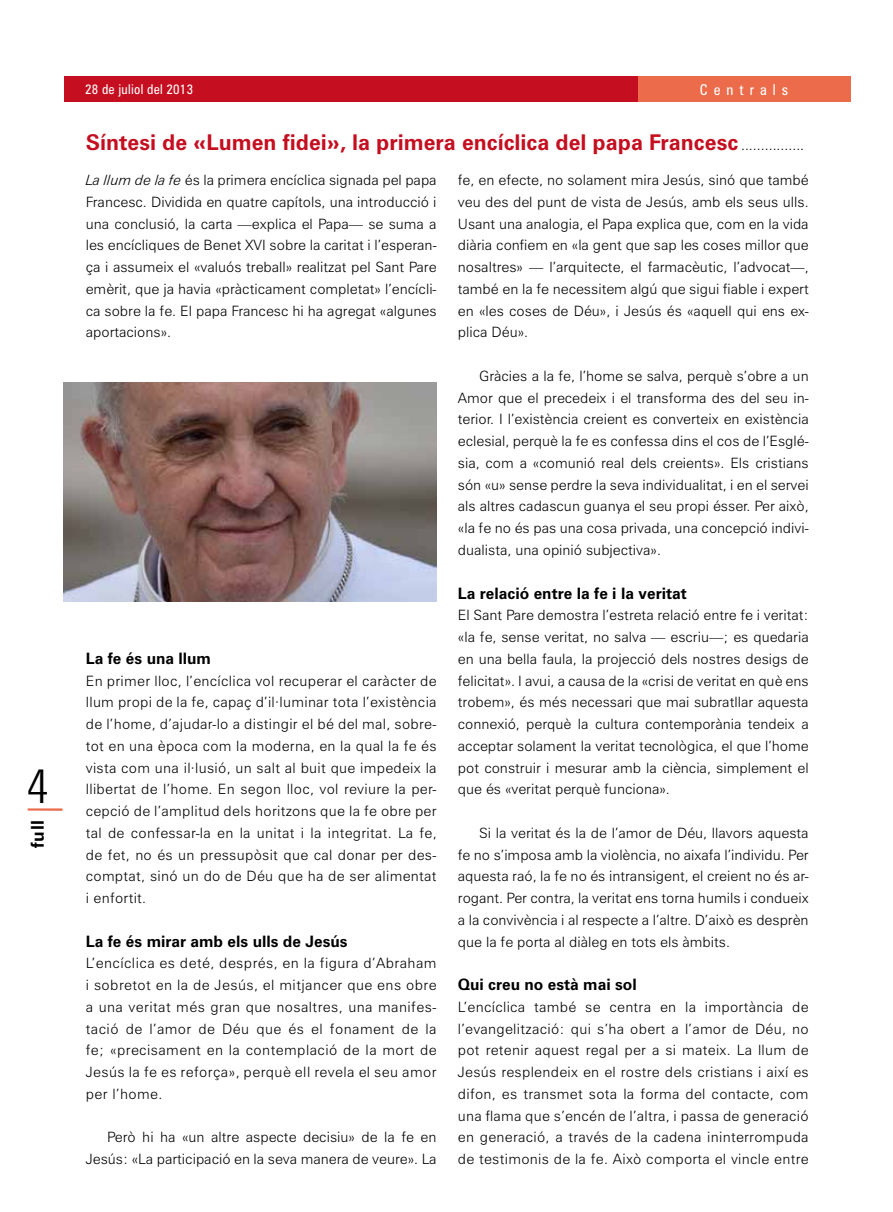
<style>
.page{position:relative;width:893px;height:1212px;background:#fff}
.page>*{position:absolute;margin:0;border:0;box-sizing:border-box;transform-origin:0 0}
.t1{font:300 condensed 48px "Zurich BT";color:#000}
.t2{font:700 21.75px "Zurich BT";color:#c50e1f}
.t3{font:700 17.7px "Zurich BT";color:#000}
.t4{font:700 15.75px "Zurich BT";color:#000}
.t5{font:condensed 15px "Zurich BT";letter-spacing:.4em;color:#fff}
.t6{font:300 14.25px/21.8px "Zurich BT";color:#000;text-align:justify}
.t7{font:condensed 13.5px "Zurich BT";letter-spacing:.02em;color:#fff}
.s1{font-weight:300;font-size:14.25px;color:#000}
.s2{font-style:italic}
</style>
<div class="page">
<div style="left:64px;top:77px;width:786px;height:25px;background:#c50e1f"></div>
<div style="left:638px;top:77px;width:212px;height:25px;background:#eb6b4a"></div>
<hr style="left:28px;top:808px;width:35px;height:3px;background:#eb6b4a">
<img style="left:64px;top:382px;width:373px;height:220px">
<h1 class="t1" style="left:27px;top:756px;width:24px">4</h1>
<p class="t3" style="left:27px;top:848px;width:30px;rotate:-90deg">full</p>
<p class="t7" style="left:85px;top:81px;width:110px">28 de juliol del 2013</p>
<p class="t5" style="left:700px;top:81px;width:90px">Centrals</p>
<h2 class="t2" style="left:86px;top:129px;width:720px">Síntesi de «Lumen fidei», la primera encíclica del papa Francesc <span class="s1">................</span></h2>
<p class="t6" style="left:86px;top:169px;width:352px"><span class="s2">La llum de la fe</span> és la primera encíclica signada pel papa Francesc. Dividida en quatre capítols, una introducció i una conclusió, la carta —explica el Papa— se suma a les encícliques de Benet XVI sobre la caritat i l’esperan&shy;ça i assumeix el «valuós treball» realitzat pel Sant Pare emèrit, que ja havia «pràcticament completat» l’encícli&shy;ca sobre la fe. El papa Francesc hi ha agregat «algunes aportacions».</p>
<p class="t4" style="left:86px;top:648px;width:127px">La fe és una llum</p>
<p class="t6" style="left:86px;top:669px;width:352px">En primer lloc, l’encíclica vol recuperar el caràcter de llum propi de la fe, capaç d’il·luminar tota l’existència de l’home, d’ajudar-lo a distingir el bé del mal, sobre&shy;tot en una època com la moderna, en la qual la fe és vista com una il·lusió, un salt al buit que impedeix la llibertat de l’home. En segon lloc, vol reviure la per&shy;cepció de l’amplitud dels horitzons que la fe obre per tal de confessar-la en la unitat i la integritat. La fe, de fet, no és un pressupòsit que cal donar per des&shy;comptat, sinó un do de Déu que ha de ser alimentat i enfortit.</p>
<p class="t4" style="left:86px;top:931px;width:263px">La fe és mirar amb els ulls de Jesús</p>
<p class="t6" style="left:86px;top:952px;width:352px">L’encíclica es deté, després, en la figura d’Abraham i sobretot en la de Jesús, el mitjancer que ens obre a una veritat més gran que nosaltres, una manifes&shy;tació de l’amor de Déu que és el fonament de la fe; «precisament en la contemplació de la mort de Jesús la fe es reforça», perquè ell revela el seu amor per l’home.</p>
<p class="t6" style="left:86px;top:1126px;width:352px;text-align:right">Però hi ha «un altre aspecte decisiu» de la fe en<br>Jesús: «La participació en la seva manera de veure». La</p>
<p class="t6" style="left:458px;top:169px;width:352px">fe, en efecte, no solament mira Jesús, sinó que també veu des del punt de vista de Jesús, amb els seus ulls.<br>Usant una analogia, el Papa explica que, com en la vida diària confiem en «la gent que sap les coses millor que nosaltres» — l’arquitecte, el farmacèutic, l’advocat—, també en la fe necessitem algú que sigui fiable i expert en «les coses de Déu», i Jesús és «aquell qui ens ex&shy;plica Déu».</p>
<p class="t6" style="left:458px;top:365px;width:352px;text-indent:21px">Gràcies a la fe, l’home se salva, perquè s’obre a un Amor que el precedeix i el transforma des del seu in&shy;terior. I l’existència creient es converteix en existència eclesial, perquè la fe es confessa dins el cos de l’Esglé&shy;sia, com a «comunió real dels creients». Els cristians són «u» sense perdre la seva individualitat, i en el servei als altres cadascun guanya el seu propi ésser. Per això, «la fe no és pas una cosa privada, una concepció indivi&shy;dualista, una opinió subjectiva».</p>
<p class="t4" style="left:458px;top:583px;width:231px">La relació entre la fe i la veritat</p>
<p class="t6" style="left:458px;top:604px;width:352px">El Sant Pare demostra l’estreta relació entre fe i veritat: «la fe, sense veritat, no salva — escriu—; es quedaria en una bella faula, la projecció dels nostres desigs de felicitat». I avui, a causa de la «crisi de veritat en què ens trobem», és més necessari que mai subratllar aquesta connexió, perquè la cultura contemporània tendeix a acceptar solament la veritat tecnològica, el que l’home pot construir i mesurar amb la ciència, simplement el que és «veritat perquè funciona».</p>
<p class="t6" style="left:458px;top:822px;width:352px;text-indent:21px">Si la veritat és la de l’amor de Déu, llavors aquesta fe no s’imposa amb la violència, no aixafa l’individu. Per aquesta raó, la fe no és intransigent, el creient no és ar&shy;rogant. Per contra, la veritat ens torna humils i condueix a la convivència i al respecte a l’altre. D’això es desprèn que la fe porta al diàleg en tots els àmbits.</p>
<p class="t4" style="left:458px;top:975px;width:180px">Qui creu no està mai sol</p>
<p class="t6" style="left:458px;top:996px;width:352px">L’encíclica també se centra en la importància de l’evangelització: qui s’ha obert a l’amor de Déu, no pot retenir aquest regal per a si mateix. La llum de Jesús resplendeix en el rostre dels cristians i així es difon, es transmet sota la forma del contacte, com una flama que s’encén de l’altra, i passa de generació en generació, a través de la cadena ininterrompuda de testimonis de la fe. Això comporta el vincle entre</p>
</div>
